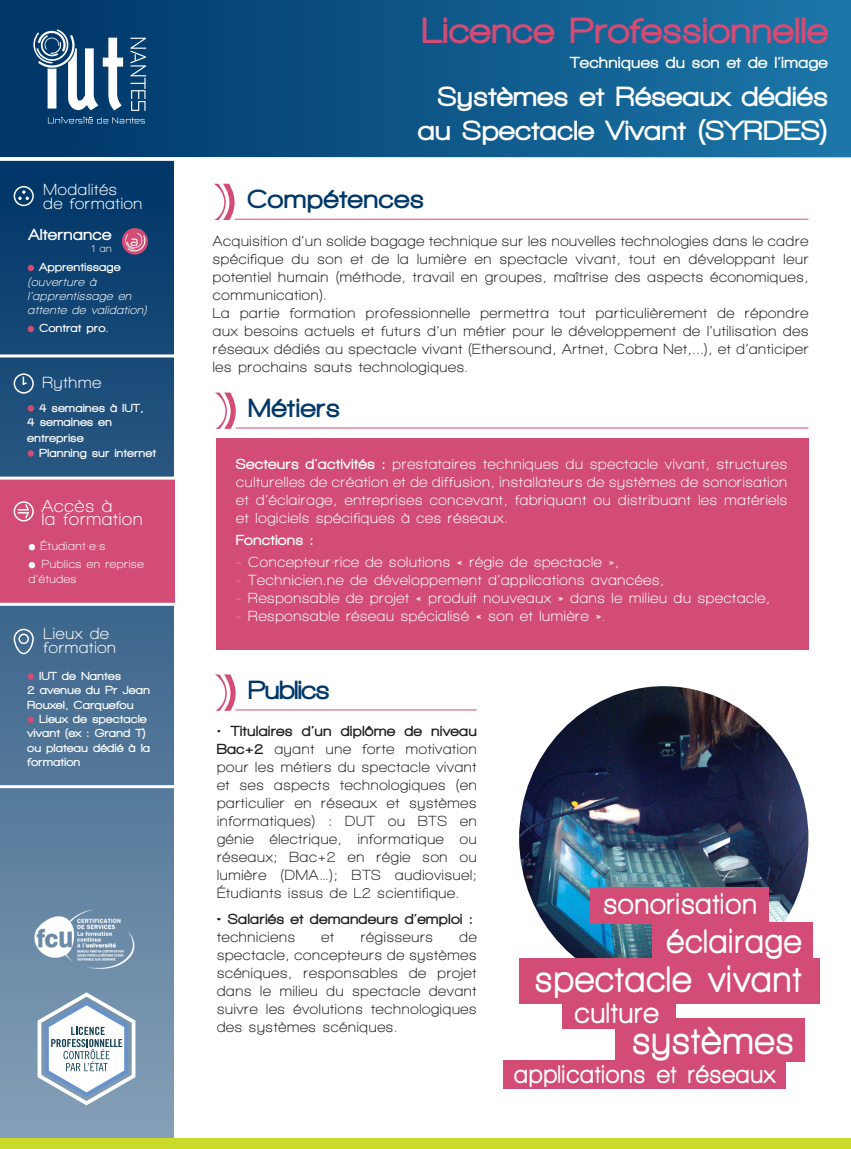
<style>
.page{position:relative;width:851px;height:1149px;background:#fff}
.page>*{position:absolute;margin:0;border:0;box-sizing:border-box;transform-origin:0 0}
.t1{font:40.5px "Walkway Rounded";letter-spacing:.05em;color:#fff}
.t2{font:39px "Walkway Rounded";letter-spacing:.05em;color:#fff}
.t3{font:900 37.5px "Walkway";letter-spacing:.04em;color:#d24c75}
.t4{font:35.7px "Walkway Rounded";letter-spacing:.05em;color:#fff}
.t5{font:30.9px "Walkway Rounded";letter-spacing:.05em;color:#fff}
.t6{font:900 28.5px/34.2px "Walkway";letter-spacing:.04em;color:#fff;text-align:right}
.t7{font:900 27px "Walkway";letter-spacing:.05em;color:#013769}
.t8{font:900 27px "Walkway";color:#013769}
.t9{font:26.55px "Walkway Rounded";letter-spacing:.05em;color:#fff}
.t10{font:700 18px/13.5px "Walkway";letter-spacing:.05em;color:#fff}
.t11{font:700 16.5px/13.8px "Walkway";letter-spacing:.05em;color:#fff}
.t12{font:900 16.5px "Walkway";letter-spacing:.05em;color:#fff}
.t13{font:700 15px/18px "Walkway";letter-spacing:.05em;color:#231f20;text-align:justify}
.t14{font:700 15px/18px "Walkway";letter-spacing:.05em;color:#fff;text-align:justify}
.t15{font:900 15px "Walkway";letter-spacing:.05em;color:#231f20}
.t16{font:900 15px "Walkway";letter-spacing:.05em;color:#fff}
.t17{font:14.4px "Zekton Rg";color:#fff}
.t18{font:900 12px/14.4px "Walkway";letter-spacing:.05em;color:#fff}
.t19{font:italic 700 12px/14.4px "Walkway";letter-spacing:.05em;color:#fff}
.t20{font:700 12px/18px "Walkway";letter-spacing:.05em;color:#fff}
.t21{font:700 10.5px "Walkway";color:#fff}
.s1{font-weight:900}
</style>
<div class="page">
<div style="left:216px;top:438px;width:592px;height:211px;background:#d24c75"></div>
<img style="left:519px;top:686px;width:289px;height:251px">
<img style="left:554px;top:867px;width:266px;height:222px">
<svg style="left:214px;top:184px;width:20px;height:36px"></svg>
<hr style="left:234px;top:219px;width:574px;height:1px;background:#d24c75">
<svg style="left:215px;top:674px;width:20px;height:36px"></svg>
<hr style="left:235px;top:709px;width:241px;height:1px;background:#d24c75">
<svg style="left:215px;top:392px;width:21px;height:36px"></svg>
<hr style="left:236px;top:427px;width:572px;height:1px;background:#d24c75">
<div style="left:0;top:0;width:850px;height:157px;background:#013769"></div>
<div style="left:26px;top:0;width:824px;height:158px;background:linear-gradient(to right,#003568,#1c77a9)"></div>
<svg style="left:130px;top:38px;width:16px;height:73px"></svg>
<svg style="left:48px;top:117px;width:97px;height:6px"></svg>
<svg style="left:33px;top:29px;width:90px;height:81px"></svg>
<svg style="left:0;top:160px;width:174px;height:978px;background:#3f678d"></svg>
<svg style="left:28px;top:265px;width:6px;height:6px"></svg>
<svg style="left:28px;top:326px;width:6px;height:6px"></svg>
<svg style="left:28px;top:673px;width:6px;height:6px"></svg>
<svg style="left:28px;top:716px;width:6px;height:6px"></svg>
<div style="left:122px;top:228px;width:26px;height:26px;background:#d24c75;border-radius:50%"></div>
<svg style="left:124px;top:232px;width:22px;height:21px"></svg>
<hr style="left:0;top:354px;width:185px;height:3px;background:#fff">
<hr style="left:0;top:784px;width:185px;height:3px;background:#fff">
<svg style="left:28px;top:405px;width:6px;height:6px"></svg>
<svg style="left:28px;top:450px;width:6px;height:6px"></svg>
<div style="left:14px;top:373px;width:20px;height:20px;border:2px solid #fff;border-radius:50%"></div>
<svg style="left:21px;top:376px;width:7px;height:10px"></svg>
<div style="left:0;top:477px;width:174px;height:126px;background:#d24c75"></div>
<svg style="left:29px;top:544px;width:6px;height:6px"></svg>
<svg style="left:29px;top:562px;width:6px;height:6px"></svg>
<div style="left:14px;top:501px;width:20px;height:20px;border:2px solid #fff;border-radius:50%"></div>
<svg style="left:16px;top:502px;width:14px;height:18px"></svg>
<hr style="left:0;top:476px;width:183px;height:3px;background:#fff">
<hr style="left:0;top:602px;width:183px;height:3px;background:#fff">
<svg style="left:38px;top:992px;width:97px;height:112px"></svg>
<div style="left:14px;top:186px;width:20px;height:20px;border:2px solid #fff;border-radius:50%"></div>
<svg style="left:18px;top:190px;width:11px;height:10px"></svg>
<div style="left:503px;top:1059px;width:282px;height:29px;background:#d24c75"></div>
<div style="left:590px;top:887px;width:178px;height:36px;background:#d24c75"></div>
<div style="left:518px;top:957px;width:301px;height:46px;background:#d24c75"></div>
<div style="left:651px;top:921px;width:161px;height:40px;background:#d24c75"></div>
<div style="left:615px;top:1018px;width:189px;height:43px;background:#d24c75"></div>
<div style="left:561px;top:995px;width:114px;height:33px;background:#d24c75"></div>
<div style="left:14px;top:628px;width:20px;height:26px;border:2px solid #fff;border-radius:9px"></div>
<div style="left:18px;top:633px;width:11px;height:11px;border:2px solid #fff;border-radius:50%"></div>
<div style="left:0;top:1138px;width:850px;height:10px;background:#cadb2a"></div>
<img style="left:29px;top:902px;width:110px;height:70px">
<p class="t11" style="left:44px;top:182px;width:100px">Modalités<br>de formation</p>
<p class="t12" style="left:29px;top:225px;width:84px">Alternance</p>
<p class="t21" style="left:91px;top:242px;width:23px">1 an</p>
<p class="t17" style="left:130px;top:231px;width:10px">a</p>
<p class="t18" style="left:39px;top:260px;width:82px">Apprentissage</p>
<p class="t19" style="left:28px;top:274px;width:120px">(ouverture à l’apprentissage en attente de validation)</p>
<p class="t18" style="left:39px;top:321px;width:70px">Contrat pro.</p>
<p class="t11" style="left:43px;top:375px;width:60px">Rythme</p>
<p class="t18" style="left:28px;top:400px;width:117px;text-indent:12px">4 semaines à lUT,<br>4 semaines en</p>
<p class="t18" style="left:39px;top:430px;width:118px;text-indent:-12px">entreprise<br>Planning sur internet</p>
<p class="t10" style="left:42px;top:498px;width:102px">Accès à<br>la formation</p>
<p class="t20" style="left:41px;top:537px;width:105px">Étudiant·e·s<br>Publics en reprise</p>
<p class="t20" style="left:29px;top:569px;width:49px">d’études</p>
<p class="t11" style="left:44px;top:626px;width:74px">Lieux de formation</p>
<p class="t18" style="left:28px;top:668px;width:123px;text-indent:12px">IUT de Nantes<br>2 avenue du Pr Jean<br>Rouxel, Carquefou</p>
<p class="t18" style="left:28px;top:711px;width:124px;text-indent:12px">Lieux de spectacle vivant (ex : Grand T) ou plateau dédié à la formation</p>
<h3 class="t3" style="left:422px;top:11px;width:407px">Licence Professionnelle</h3>
<p class="t12" style="left:570px;top:53px;width:258px">Techniques du son et de l’image</p>
<h3 class="t6" style="left:418px;top:79px;width:410px">Systèmes et Réseaux dédiés au Spectacle Vivant (SYRDES)</h3>
<h3 class="t7" style="left:247px;top:185px;width:178px">Compétences</h3>
<p class="t13" style="left:213px;top:232px;width:597px;text-align:left">Acquisition d’un solide bagage technique sur les nouvelles technologies dans le cadre spécifique du son et de la lumière en spectacle vivant, tout en développant leur potentiel humain (méthode, travail en groupes, maîtrise des aspects économiques, communication).<br>La partie formation professionnelle permettra tout particulièrement de répondre aux besoins actuels et futurs d’un métier pour le développement de l’utilisation des réseaux dédiés au spectacle vivant (Ethersound, Artnet, Cobra Net,...), et d’anticiper les prochains sauts technologiques.</p>
<h3 class="t7" style="left:248px;top:393px;width:93px">Métiers</h3>
<p class="t14" style="left:236px;top:454px;width:552px"><span class="s1">Secteurs d’activités :</span> prestataires techniques du spectacle vivant, structures culturelles de création et de diffusion, installateurs de systèmes de sonorisation et d’éclairage, entreprises concevant, fabriquant ou distribuant les matériels et logiciels spécifiques à ces réseaux.</p>
<p class="t16" style="left:236px;top:532px;width:79px">Fonctions :</p>
<p class="t14" style="left:236px;top:553px;width:384px"><span class="s1">-</span> Concepteur·rice de solutions « régie de spectacle »,</p>
<p class="t14" style="left:236px;top:571px;width:429px">- Technicien.ne de développement d’applications avancées,</p>
<p class="t14" style="left:236px;top:589px;width:535px">- Responsable de projet « produit nouveaux » dans le milieu du spectacle,</p>
<p class="t14" style="left:236px;top:607px;width:370px">- Responsable réseau spécialisé « son et lumière ».</p>
<h3 class="t8" style="left:248px;top:675px;width:82px">Publics</h3>
<p class="t13" style="left:217px;top:721px;width:261px">• <span class="s1">Titulaires d’un diplôme de niveau Bac+2</span> ayant une forte motivation pour les métiers du spectacle vivant et ses aspects technologiques (en particulier en réseaux et systèmes informatiques) : DUT ou BTS en génie électrique, informatique ou réseaux; Bac+2 en régie son ou lumière (DMA…); BTS audiovisuel; Étudiants issus de L2 scientifique.</p>
<p class="t15" style="left:217px;top:910px;width:257px">• Salariés et demandeurs d’emploi :</p>
<p class="t13" style="left:217px;top:927px;width:79px">techniciens</p>
<p class="t13" style="left:321px;top:927px;width:14px">et</p>
<p class="t13" style="left:361px;top:927px;width:74px">régisseurs</p>
<p class="t13" style="left:217px;top:927px;width:261px;text-indent:242px">de spectacle, concepteurs de systèmes scéniques, responsables de projet dans le milieu du spectacle devant suivre les évolutions technologiques des systèmes scéniques.</p>
<h3 class="t5" style="left:603px;top:886px;width:154px">sonorisation</h3>
<h3 class="t4" style="left:666px;top:921px;width:135px">éclairage</h3>
<h2 class="t2" style="left:534px;top:957px;width:267px">spectacle vivant</h2>
<h3 class="t5" style="left:574px;top:995px;width:85px">culture</h3>
<h1 class="t1" style="left:631px;top:1018px;width:162px">systèmes</h1>
<h3 class="t9" style="left:514px;top:1059px;width:262px">applications et réseaux</h3>
</div>
